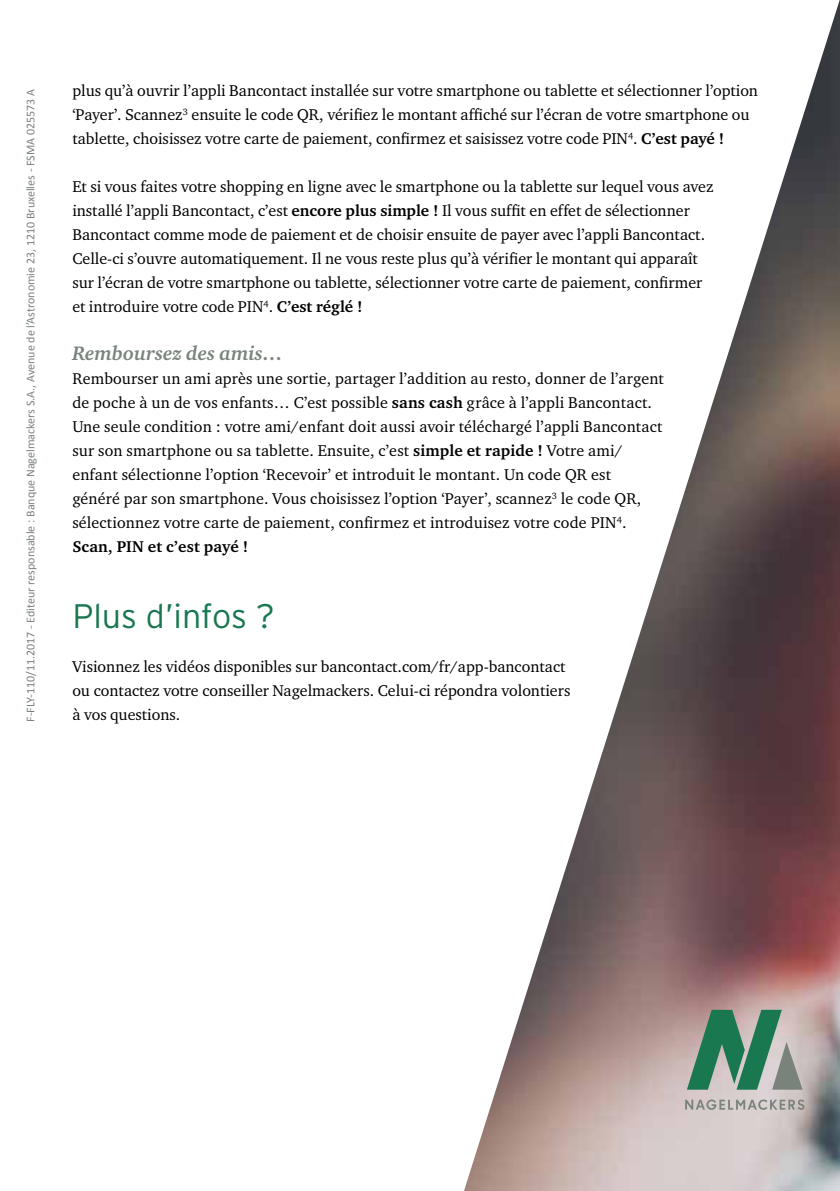
<style>
.page{position:relative;width:840px;height:1191px;background:#fff}
.page>*{position:absolute;margin:0;border:0;box-sizing:border-box;transform-origin:0 0}
.t1{font:300 34px "Interstate";color:#1a7851}
.t2{font:italic 700 20px "Charter ITC Pro";color:#79837c}
.t3{font:16px/24px "Charter ITC";color:#000}
.t4{font:12px "Calibri";color:#79837c}
.s1{font-weight:700}
</style>
<div class="page">
<img style="left:464px;top:2px;width:375px;height:1189px">
<svg style="left:686px;top:1009px;width:116px;height:80px;background:#789987"></svg>
<svg style="left:684px;top:1099px;width:120px;height:10px"></svg>
<p class="t4" style="left:23px;top:721px;width:634px;rotate:-90deg">F-FLY-110/11.2017 - Editeur responsable : Banque Nagelmackers S.A., Avenue de l’Astronomie 23, 1210 Bruxelles - FSMA 025573 A</p>
<p class="t3" style="left:72px;top:78px;width:686px">plus qu’à ouvrir l’appli Bancontact installée sur votre smartphone ou tablette et sélectionner l’option ‘Payer’. Scannez<sup>3</sup> ensuite le code QR, vérifiez le montant affiché sur l’écran de votre smartphone ou tablette, choisissez votre carte de paiement, confirmez et saisissez votre code PIN<sup>4</sup>. <span class="s1">C’est payé !</span></p>
<p class="t3" style="left:72px;top:174px;width:642px">Et si vous faites votre shopping en ligne avec le smartphone ou la tablette sur lequel vous avez installé l’appli Bancontact, c’est <span class="s1">encore plus simple !</span> Il vous suffit en effet de sélectionner Bancontact comme mode de paiement et de choisir ensuite de payer avec l’appli Bancontact.<br>Celle-ci s’ouvre automatiquement. Il ne vous reste plus qu’à vérifier le montant qui apparaît sur l’écran de votre smartphone ou tablette, sélectionner votre carte de paiement, confirmer et introduire votre code PIN<sup>4</sup>. <span class="s1">C’est réglé !</span></p>
<p class="t2" style="left:72px;top:341px;width:212px">Remboursez des amis…</p>
<p class="t3" style="left:72px;top:366px;width:592px">Rembourser un ami après une sortie, partager l’addition au resto, donner de l’argent de poche à un de vos enfants… C’est possible <span class="s1">sans cash</span> grâce à l’appli Bancontact.<br>Une seule condition : votre ami/enfant doit aussi avoir téléchargé l’appli Bancontact sur son smartphone ou sa tablette. Ensuite, c’est <span class="s1">simple et rapide !</span> Votre ami/ enfant sélectionne l’option ‘Recevoir’ et introduit le montant. Un code QR est<br>généré par son smartphone. Vous choisissez l’option ‘Payer’, scannez<sup>3</sup> le code QR, sélectionnez votre carte de paiement, confirmez et introduisez votre code PIN<sup>4</sup>.<br><span class="s1">Scan, PIN et c’est payé !</span></p>
<h1 class="t1" style="left:72px;top:597px;width:204px">Plus d’infos ?</h1>
<p class="t3" style="left:72px;top:654px;width:499px">Visionnez les vidéos disponibles sur bancontact.com/fr/app-bancontact ou contactez votre conseiller Nagelmackers. Celui-ci répondra volontiers</p>
<p class="t3" style="left:72px;top:702px;width:109px">à vos questions.</p>
</div>
